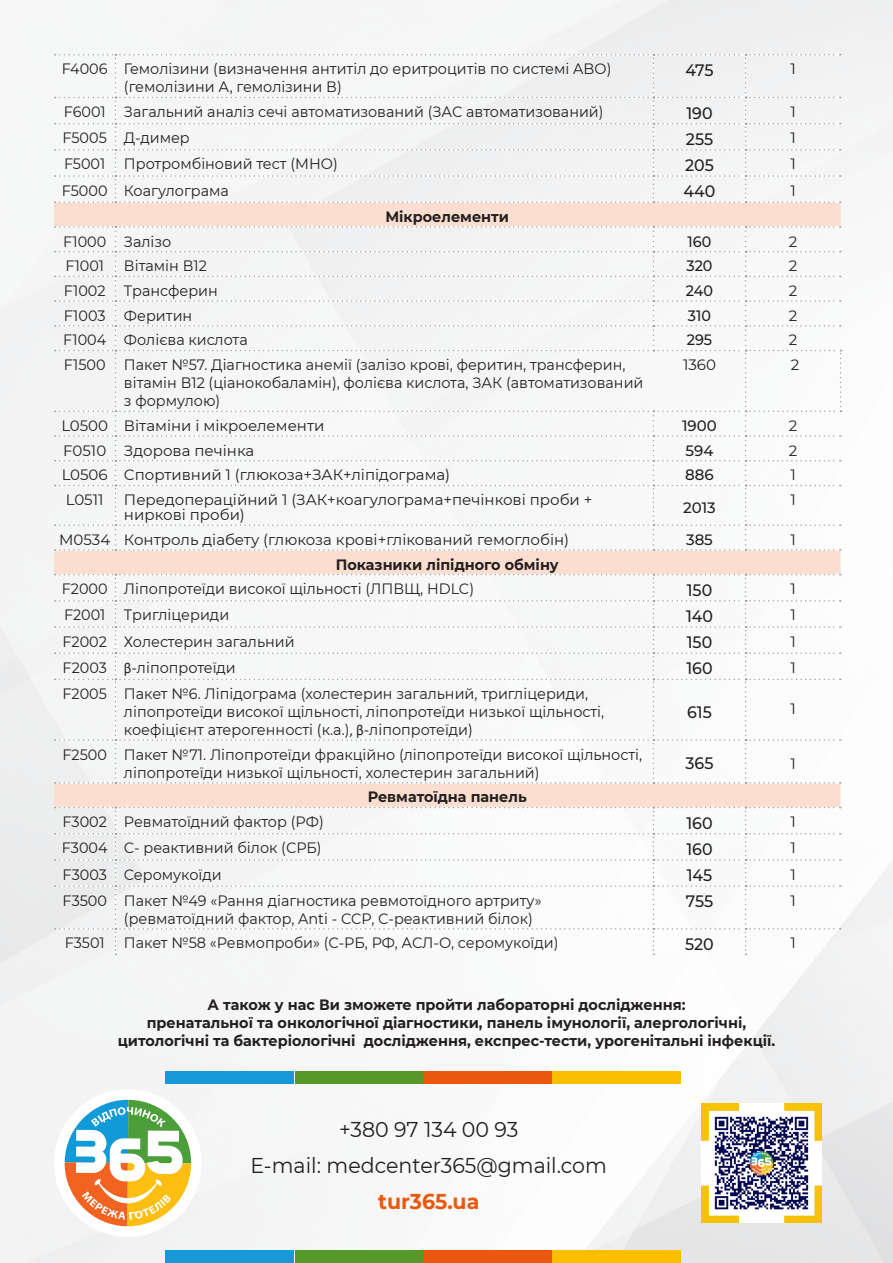
<style>
.page{position:relative;width:893px;height:1263px;background:#fff}
.page>*{position:absolute;margin:0;border:0;box-sizing:border-box;transform-origin:0 0}
.t1{font:21.45px "Montserrat";color:#231f20;scale:.96 1}
.t2{font:700 21.45px "Montserrat";color:#ea580d;scale:.96 1}
.t3{font:500 16.5px "Montserrat";color:#231f20;scale:.96 1}
.t4{font:15px/18px "Montserrat";color:#231f20;scale:.96 1}
.t5{font:700 15px/18px "Montserrat";color:#231f20;text-align:center;scale:.96 1}
.t6{font:15px/15px "Montserrat";color:#231f20}
.t7{font:500 15px "Montserrat";color:#231f20}
.t8{font:500 15px "Montserrat";color:#231f20;scale:.96 1}
.s1{font-family:"Calibri"}
</style>
<div class="page">
<img style="left:0;top:0;width:893px;height:1263px">
<div style="left:166px;top:1250px;width:128px;height:13px;background:#1799d7"></div>
<div style="left:295px;top:1250px;width:129px;height:13px;background:#559a29"></div>
<div style="left:423px;top:1250px;width:129px;height:13px;background:#ea580d"></div>
<div style="left:552px;top:1250px;width:128px;height:13px;background:#fcbf00"></div>
<div style="left:166px;top:1071px;width:128px;height:13px;background:#1799d7"></div>
<div style="left:295px;top:1071px;width:129px;height:13px;background:#559a29"></div>
<div style="left:423px;top:1071px;width:129px;height:13px;background:#ea580d"></div>
<div style="left:552px;top:1071px;width:128px;height:13px;background:#fcbf00"></div>
<div style="left:54px;top:202px;width:786px;height:605px;background:#fbdecf"></div>
<div style="left:55px;top:54px;width:786px;height:149px;background:#f4f5f5"></div>
<div style="left:55px;top:226px;width:786px;height:325px;background:#f6f7f7"></div>
<svg style="left:55px;top:574px;width:786px;height:210px"></svg>
<svg style="left:55px;top:807px;width:786px;height:148px"></svg>
<img style="left:701px;top:1103px;width:120px;height:120px">
<div style="left:55px;top:1090px;width:146px;height:145px;background:#fff;border-radius:50%"></div>
<svg style="left:65px;top:1100px;width:126px;height:126px"></svg>
<p class="t4" style="left:62px;top:60px;width:49px">F4006</p>
<p class="t4" style="left:124px;top:60px;width:509px">Гемолізини (визначення антитіл до еритроцитів по системі ABO) (гемолізини А, гемолізини В)</p>
<p class="t3" style="left:685px;top:58px;width:31px">475</p>
<p class="t6" style="left:790px;top:61px;width:7px">1</p>
<p class="t4" style="left:64px;top:102px;width:45px">F6001</p>
<p class="t4" style="left:124px;top:102px;width:501px">Загальний аналіз сечі автоматизований (ЗАС автоматизований)</p>
<p class="t3" style="left:686px;top:101px;width:29px">190</p>
<p class="t6" style="left:790px;top:104px;width:7px">1</p>
<p class="t4" style="left:63px;top:128px;width:48px">F5005</p>
<p class="t4" style="left:124px;top:128px;width:70px">Д-димер</p>
<p class="t3" style="left:686px;top:127px;width:30px">255</p>
<p class="t6" style="left:790px;top:130px;width:7px">1</p>
<p class="t4" style="left:64px;top:155px;width:44px">F5001</p>
<p class="t4" style="left:124px;top:155px;width:224px">Протромбіновий тест (МНО)</p>
<p class="t3" style="left:685px;top:154px;width:31px">205</p>
<p class="t6" style="left:790px;top:156px;width:7px">1</p>
<p class="t4" style="left:62px;top:181px;width:49px">F5000</p>
<p class="t4" style="left:124px;top:181px;width:111px">Коагулограма</p>
<p class="t3" style="left:684px;top:180px;width:35px">440</p>
<p class="t6" style="left:790px;top:182px;width:7px">1</p>
<p class="t5" style="left:385px;top:207px;width:131px">Мікроелементи</p>
<p class="t4" style="left:63px;top:232px;width:46px">F1000</p>
<p class="t4" style="left:124px;top:232px;width:51px">Залізо</p>
<p class="t8" style="left:688px;top:231px;width:26px">160</p>
<p class="t6" style="left:789px;top:233px;width:10px">2</p>
<p class="t4" style="left:65px;top:256px;width:42px">F1001</p>
<p class="t4" style="left:124px;top:256px;width:88px">Вітамін В12</p>
<p class="t8" style="left:686px;top:255px;width:29px">320</p>
<p class="t6" style="left:789px;top:258px;width:10px">2</p>
<p class="t4" style="left:64px;top:281px;width:45px">F1002</p>
<p class="t4" style="left:124px;top:281px;width:99px">Трансферин</p>
<p class="t8" style="left:686px;top:280px;width:30px">240</p>
<p class="t6" style="left:789px;top:283px;width:10px">2</p>
<p class="t4" style="left:64px;top:306px;width:45px">F1003</p>
<p class="t4" style="left:124px;top:306px;width:73px">Феритин</p>
<p class="t8" style="left:688px;top:305px;width:26px">310</p>
<p class="t6" style="left:789px;top:307px;width:10px">2</p>
<p class="t4" style="left:63px;top:331px;width:46px">F1004</p>
<p class="t4" style="left:124px;top:331px;width:130px">Фолієва кислота</p>
<p class="t8" style="left:687px;top:330px;width:28px">295</p>
<p class="t6" style="left:789px;top:332px;width:10px">2</p>
<p class="t4" style="left:64px;top:355px;width:45px">F1500</p>
<p class="t4" style="left:124px;top:355px;width:543px">Пакет №57. Діагностика анемії (залізо крові, феритин, трансферин, вітамін В12 (ціанокобаламін), фолієва кислота, ЗАК (автоматизований з формулою)</p>
<p class="t6" style="left:683px;top:357px;width:34px">1360</p>
<p class="t6" style="left:791px;top:357px;width:10px">2</p>
<p class="t6" style="left:61px;top:418px;width:48px">L0500</p>
<p class="t6" style="left:124px;top:418px;width:202px">Вітаміни і мікроелементи</p>
<p class="t7" style="left:682px;top:415px;width:36px">1900</p>
<p class="t6" style="left:789px;top:418px;width:10px">2</p>
<p class="t6" style="left:63px;top:442px;width:45px">F0510</p>
<p class="t6" style="left:124px;top:442px;width:132px">Здорова печінка</p>
<p class="t7" style="left:685px;top:440px;width:29px">594</p>
<p class="t6" style="left:789px;top:442px;width:10px">2</p>
<p class="t6" style="left:62px;top:467px;width:47px">L0506</p>
<p class="t6" style="left:124px;top:467px;width:328px">Спортивний 1 (глюкоза+ЗАК+ліпідограма)</p>
<p class="t7" style="left:685px;top:465px;width:30px">886</p>
<p class="t6" style="left:790px;top:467px;width:7px">1</p>
<p class="t6" style="left:66px;top:492px;width:39px">L0511</p>
<p class="t6" style="left:124px;top:492px;width:470px">Передопераційний 1 (ЗАК+коагулограма+печінкові проби + ниркові проби)</p>
<p class="t7" style="left:683px;top:497px;width:34px">2013</p>
<p class="t6" style="left:790px;top:492px;width:7px">1</p>
<p class="t6" style="left:59px;top:531px;width:53px">M0534</p>
<p class="t6" style="left:124px;top:531px;width:447px">Контроль діабету (глюкоза крові+глікований гемоглобін)</p>
<p class="t7" style="left:686px;top:529px;width:28px">385</p>
<p class="t6" style="left:790px;top:531px;width:7px">1</p>
<p class="t5" style="left:336px;top:554px;width:234px">Показники ліпідного обміну</p>
<p class="t4" style="left:62px;top:579px;width:49px">F2000</p>
<p class="t4" style="left:124px;top:579px;width:366px">Ліпопротеїди високої щільності (ЛПВЩ, HDLC)</p>
<p class="t3" style="left:687px;top:578px;width:28px">150</p>
<p class="t6" style="left:790px;top:581px;width:7px">1</p>
<p class="t4" style="left:64px;top:606px;width:45px">F2001</p>
<p class="t4" style="left:124px;top:606px;width:111px">Тригліцериди</p>
<p class="t3" style="left:686px;top:604px;width:30px">140</p>
<p class="t6" style="left:790px;top:607px;width:7px">1</p>
<p class="t4" style="left:63px;top:632px;width:48px">F2002</p>
<p class="t4" style="left:124px;top:632px;width:179px">Холестерин загальний</p>
<p class="t3" style="left:687px;top:631px;width:28px">150</p>
<p class="t6" style="left:790px;top:633px;width:7px">1</p>
<p class="t4" style="left:63px;top:658px;width:48px">F2003</p>
<p class="t4" style="left:124px;top:658px;width:118px"><span class="s1">β</span>-ліпопротеїди</p>
<p class="t3" style="left:686px;top:657px;width:29px">160</p>
<p class="t6" style="left:790px;top:659px;width:7px">1</p>
<p class="t4" style="left:63px;top:684px;width:48px">F2005</p>
<p class="t4" style="left:124px;top:684px;width:502px">Пакет №6. Ліпідограма (холестерин загальний, тригліцериди, ліпопротеїди високої щільності, ліпопротеїди низької щільності, коефіцієнт атерогенності (к.а.)<span class="s1">, β</span>-ліпопротеїди)</p>
<p class="t3" style="left:687px;top:700px;width:27px">615</p>
<p class="t6" style="left:790px;top:701px;width:7px">1</p>
<p class="t4" style="left:62px;top:745px;width:48px">F2500</p>
<p class="t4" style="left:124px;top:745px;width:541px">Пакет №71. Ліпопротеїди фракційно (ліпопротеїди високої щільності, ліпопротеїди низької щільності, холестерин загальний)</p>
<p class="t3" style="left:685px;top:752px;width:31px">365</p>
<p class="t6" style="left:790px;top:755px;width:7px">1</p>
<p class="t5" style="left:368px;top:787px;width:167px">Ревматоїдна панель</p>
<p class="t4" style="left:63px;top:812px;width:48px">F3002</p>
<p class="t4" style="left:124px;top:812px;width:210px">Ревматоїдний фактор (РФ)</p>
<p class="t3" style="left:686px;top:811px;width:29px">160</p>
<p class="t6" style="left:790px;top:814px;width:7px">1</p>
<p class="t4" style="left:62px;top:838px;width:49px">F3004</p>
<p class="t4" style="left:124px;top:838px;width:207px">С- реактивний білок (СРБ)</p>
<p class="t3" style="left:686px;top:837px;width:29px">160</p>
<p class="t6" style="left:790px;top:840px;width:7px">1</p>
<p class="t4" style="left:63px;top:865px;width:48px">F3003</p>
<p class="t4" style="left:124px;top:865px;width:103px">Серомукоїди</p>
<p class="t3" style="left:687px;top:864px;width:28px">145</p>
<p class="t6" style="left:790px;top:866px;width:7px">1</p>
<p class="t4" style="left:63px;top:891px;width:48px">F3500</p>
<p class="t4" style="left:124px;top:891px;width:436px">Пакет №49 «Рання діагностика ревмотоїдного артриту» (ревматоїдний фактор, Anti - CCP, С-реактивний білок)</p>
<p class="t3" style="left:686px;top:890px;width:30px">755</p>
<p class="t6" style="left:790px;top:892px;width:7px">1</p>
<p class="t4" style="left:65px;top:933px;width:43px">F3501</p>
<p class="t4" style="left:124px;top:933px;width:454px">Пакет №58 «Ревмопроби» (С-РБ, РФ, АСЛ-О, серомукоїди)</p>
<p class="t3" style="left:685px;top:932px;width:31px">520</p>
<p class="t6" style="left:790px;top:935px;width:7px">1</p>
<p class="t5" style="left:118px;top:995px;width:686px">А також у нас Ви зможете пройти лабораторні дослідження:<br>пренатальної та онкологічної діагностики, панель імунології, алергологічні, цитологічні та бактеріологічні дослідження, експрес-тести, урогенітальні інфекції.</p>
<p class="t1" style="left:339px;top:1114px;width:188px">+380 97 134 00 93</p>
<p class="t1" style="left:251px;top:1150px;width:373px">E-mail: medcenter365@gmail.com</p>
<p class="t2" style="left:378px;top:1186px;width:107px">tur365.ua</p>
</div>
